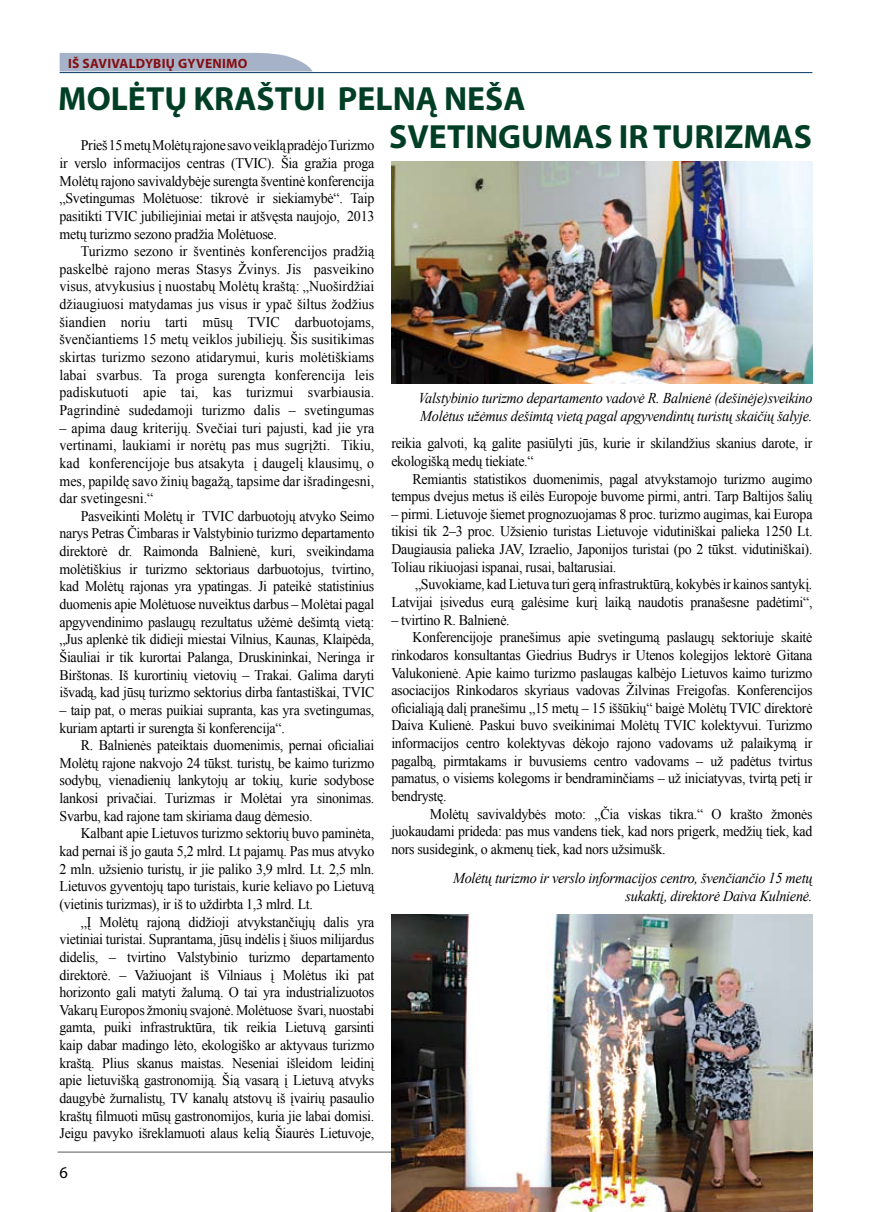
<style>
.page{position:relative;width:872px;height:1212px;background:#fff}
.page>*{position:absolute;margin:0;border:0;box-sizing:border-box;transform-origin:0 0}
.t1{font:700 33.6px "Myriad Pro";color:#003f26}
.t2{font:italic 15px/18px "Times New Roman";letter-spacing:-.02em;color:#000;scale:.95 1}
.t3{font:14.7px/17.7px "Times New Roman";letter-spacing:-.02em;color:#000;text-align:justify;scale:.95 1}
.t4{font:700 13.5px "Myriad Pro";color:#840e12}
</style>
<div class="page">
<hr style="left:57px;top:1152px;width:753px;height:1px;background:#58585a">
<svg style="left:59px;top:52px;width:754px;height:115px"></svg>
<img style="left:391px;top:162px;width:421px;height:222px">
<img style="left:391px;top:914px;width:421px;height:298px">
<p class="t4" style="left:68px;top:55px;width:23px">IŠ SAVIVALDYBIŲ</p>
<p class="t4" style="left:178px;top:55px;width:10px">GYVENIMO</p>
<h1 class="t1" style="left:58px;top:77px;width:469px">MOLĖTŲ KRAŠTUI PELNĄ NEŠA</h1>
<p class="t3" style="left:81px;top:136px;width:310px">Prieš 15 metų Molėtų rajone savo veiklą pradėjo Turizmo</p>
<h1 class="t1" style="left:389px;top:114px;width:424px">SVETINGUMAS IR TURIZMAS</h1>
<p class="t3" style="left:60px;top:154px;width:333px">ir verslo informacijos centras (TVIC). Šia gražia proga Molėtų rajono savivaldybėje surengta šventinė konferencija „Svetingumas Molėtuose: tikrovė ir siekiamybė“. Taip pasitikti TVIC jubiliejiniai metai ir atšvęsta naujojo, 2013 metų turizmo sezono pradžia Molėtuose.</p>
<p class="t3" style="left:60px;top:242px;width:333px;text-indent:21px">Turizmo sezono ir šventinės konferencijos pradžią paskelbė rajono meras Stasys Žvinys. Jis pasveikino visus, atvykusius į nuostabų Molėtų kraštą: „Nuoširdžiai džiaugiuosi matydamas jus visus ir ypač šiltus žodžius šiandien noriu tarti mūsų TVIC darbuotojams, švenčiantiems 15 metų veiklos jubiliejų. Šis susitikimas skirtas turizmo sezono atidarymui, kuris molėtiškiams labai svarbus. Ta proga surengta konferencija leis padiskutuoti apie tai, kas turizmui svarbiausia.<br>Pagrindinė sudedamoji turizmo dalis – svetingumas</p>
<p class="t3" style="left:60px;top:419px;width:333px">– apima daug kriterijų. Svečiai turi pajusti, kad jie yra vertinami, laukiami ir norėtų pas mus sugrįžti. Tikiu, kad konferencijoje bus atsakyta į daugelį klausimų, o mes, papildę savo žinių bagažą, tapsime dar išradingesni, dar svetingesni.“</p>
<p class="t3" style="left:60px;top:507px;width:333px;text-indent:21px">Pasveikinti Molėtų ir TVIC darbuotojų atvyko Seimo narys Petras Čimbaras ir Valstybinio turizmo departamento direktorė dr. Raimonda Balnienė, kuri, sveikindama molėtiškius ir turizmo sektoriaus darbuotojus, tvirtino, kad Molėtų rajonas yra ypatingas. Ji pateikė statistinius duomenis apie Molėtuose nuveiktus darbus – Molėtai pagal apgyvendinimo paslaugų rezultatus užėmė dešimtą vietą: „Jus aplenkė tik didieji miestai Vilnius, Kaunas, Klaipėda, Šiauliai ir tik kurortai Palanga, Druskininkai, Neringa ir Birštonas. Iš kurortinių vietovių – Trakai. Galima daryti išvadą, kad jūsų turizmo sektorius dirba fantastiškai, TVIC</p>
<p class="t3" style="left:60px;top:701px;width:333px">– taip pat, o meras puikiai supranta, kas yra svetingumas, kuriam aptarti ir surengta ši konferencija“.</p>
<p class="t3" style="left:60px;top:736px;width:333px;text-indent:21px">R. Balnienės pateiktais duomenimis, pernai oficialiai Molėtų rajone nakvojo 24 tūkst. turistų, be kaimo turizmo sodybų, vienadienių lankytojų ar tokių, kurie sodybose lankosi privačiai. Turizmas ir Molėtai yra sinonimas.<br>Svarbu, kad rajone tam skiriama daug dėmesio.</p>
<p class="t3" style="left:60px;top:824px;width:333px;text-indent:21px">Kalbant apie Lietuvos turizmo sektorių buvo paminėta, kad pernai iš jo gauta 5,2 mlrd. Lt pajamų. Pas mus atvyko 2 mln. užsienio turistų, ir jie paliko 3,9 mlrd. Lt. 2,5 mln.<br>Lietuvos gyventojų tapo turistais, kurie keliavo po Lietuvą (vietinis turizmas), ir iš to uždirbta 1,3 mlrd. Lt.</p>
<p class="t3" style="left:60px;top:912px;width:333px;text-indent:21px">„Į Molėtų rajoną didžioji atvykstančiųjų dalis yra vietiniai turistai. Suprantama, jūsų indėlis į šiuos milijardus didelis, – tvirtino Valstybinio turizmo departamento direktorė. – Važiuojant iš Vilniaus į Molėtus iki pat horizonto gali matyti žalumą. O tai yra industrializuotos Vakarų Europos žmonių svajonė. Molėtuose švari, nuostabi gamta, puiki infrastruktūra, tik reikia Lietuvą garsinti kaip dabar madingo lėto, ekologiško ar aktyvaus turizmo kraštą. Plius skanus maistas. Neseniai išleidom leidinį apie lietuvišką gastronomiją. Šią vasarą į Lietuvą atvyks daugybė žurnalistų, TV kanalų atstovų iš įvairių pasaulio kraštų filmuoti mūsų gastronomijos, kuria jie labai domisi.<br>Jeigu pavyko išreklamuoti alaus kelią Šiaurės Lietuvoje,</p>
<p class="t2" style="left:418px;top:389px;width:416px">Valstybinio turizmo departamento vadovė R. Balnienė (dešinėje)sveikino<br>Molėtus užėmus dešimtą vietą pagal apgyvendintų turistų skaičių šalyje.</p>
<p class="t3" style="left:391px;top:434px;width:445px">reikia galvoti, ką galite pasiūlyti jūs, kurie ir skilandžius skanius darote, ir ekologišką medų tiekiate.“</p>
<p class="t3" style="left:391px;top:469px;width:445px;text-align:right">Remiantis statistikos duomenimis, pagal atvykstamojo turizmo augimo tempus dvejus metus iš eilės Europoje buvome pirmi, antri. Tarp Baltijos šalių</p>
<p class="t3" style="left:391px;top:505px;width:445px">– pirmi. Lietuvoje šiemet prognozuojamas 8 proc. turizmo augimas, kai Europa tikisi tik 2–3 proc. Užsienio turistas Lietuvoje vidutiniškai palieka 1250 Lt.<br>Daugiausia palieka JAV, Izraelio, Japonijos turistai (po 2 tūkst. vidutiniškai).<br>Toliau rikiuojasi ispanai, rusai, baltarusiai.</p>
<p class="t3" style="left:391px;top:575px;width:445px;text-align:right">„Suvokiame, kad Lietuva turi gerą infrastruktūrą, kokybės ir kainos santykį.<br>Latvijai įsivedus eurą galėsime kurį laiką naudotis pranašesne padėtimi“,</p>
<p class="t3" style="left:391px;top:611px;width:126px">– tvirtino R. Balnienė.</p>
<p class="t3" style="left:412px;top:628px;width:422px">Konferencijoje pranešimus apie svetingumą paslaugų sektoriuje skaitė</p>
<p class="t3" style="left:391px;top:646px;width:445px">rinkodaros konsultantas Giedrius Budrys ir Utenos kolegijos lektorė Gitana</p>
<p class="t3" style="left:391px;top:663px;width:445px">Valukonienė. Apie kaimo turizmo paslaugas kalbėjo Lietuvos kaimo turizmo</p>
<p class="t3" style="left:391px;top:681px;width:445px">asociacijos Rinkodaros skyriaus vadovas Žilvinas Freigofas. Konferencijos</p>
<p class="t3" style="left:391px;top:699px;width:445px">oficialiąją dalį pranešimu „15 metų – 15 iššūkių“ baigė Molėtų TVIC direktorė</p>
<p class="t3" style="left:391px;top:716px;width:445px">Daiva Kulienė. Paskui buvo sveikinimai Molėtų TVIC kolektyvui. Turizmo</p>
<p class="t3" style="left:391px;top:734px;width:445px">informacijos centro kolektyvas dėkojo rajono vadovams už palaikymą ir</p>
<p class="t3" style="left:391px;top:752px;width:445px">pagalbą, pirmtakams ir buvusiems centro vadovams – už padėtus tvirtus</p>
<p class="t3" style="left:391px;top:769px;width:445px">pamatus, o visiems kolegoms ir bendraminčiams – už iniciatyvas, tvirtą petį ir</p>
<p class="t3" style="left:391px;top:787px;width:60px">bendrystę.</p>
<p class="t3" style="left:430px;top:805px;width:404px">Molėtų savivaldybės moto: „Čia viskas tikra.“ O krašto žmonės</p>
<p class="t3" style="left:391px;top:822px;width:445px">juokaudami prideda: pas mus vandens tiek, kad nors prigerk, medžių tiek, kad</p>
<p class="t3" style="left:391px;top:840px;width:290px">nors susidegink, o akmenų tiek, kad nors užsimušk.</p>
<p class="t2" style="left:453px;top:869px;width:380px;text-align:right">Molėtų turizmo ir verslo informacijos centro, švenčiančio 15 metų sukaktį, direktorė Daiva Kulnienė.</p>
</div>
